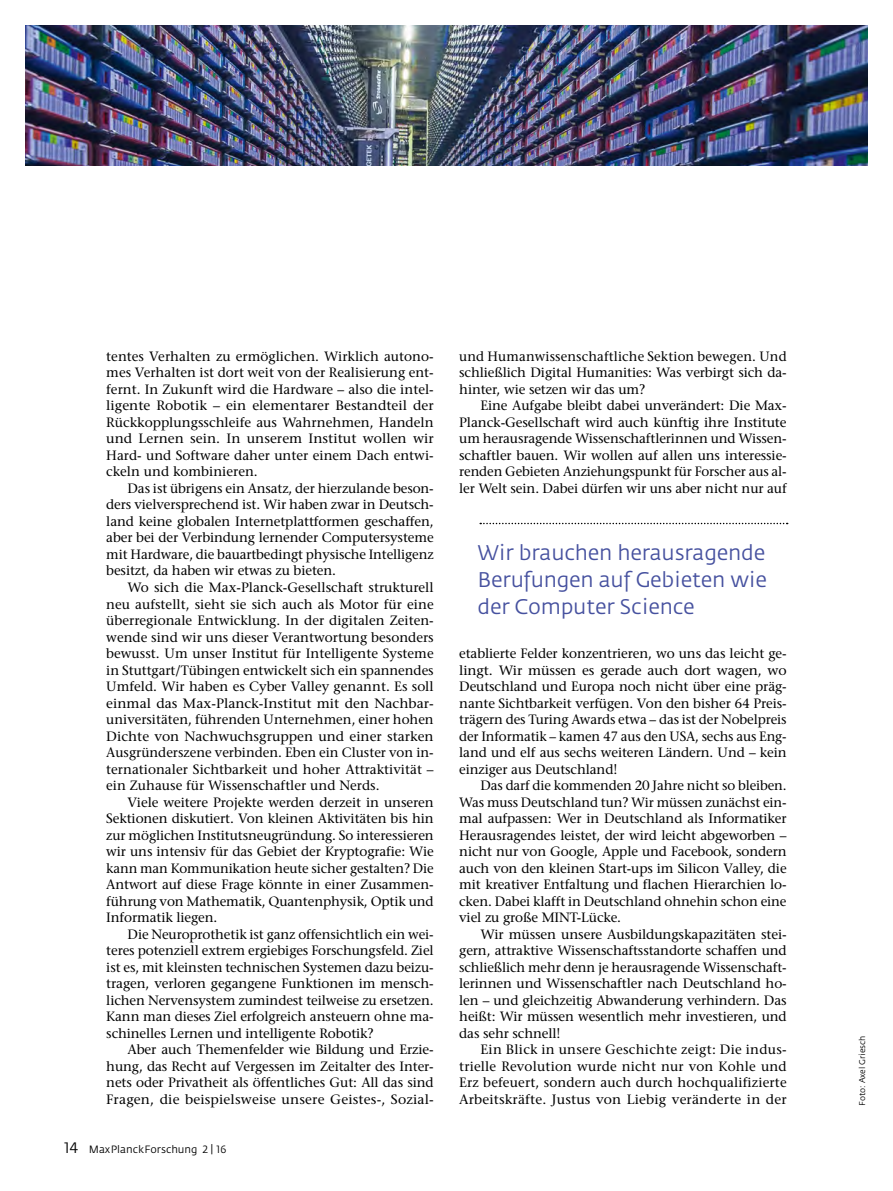
<style>
.page{position:relative;width:893px;height:1191px;background:#fff}
.page>*{position:absolute;margin:0;border:0;box-sizing:border-box;transform-origin:0 0}
.t1{font:21px/27px "Fedra Sans";letter-spacing:-.01em;color:#46519f;text-align:justify}
.t2{font:13.5px "Stone Serif";letter-spacing:-.01em;color:#000}
.t3{font:13.5px "Stone Serif";letter-spacing:.01em;color:#000}
.t4{font:13.5px "Stone Serif";letter-spacing:.02em;color:#000}
.t5{font:10.5px "Fedra Sans";color:#000}
.t6{font:8.25px "Fedra Sans";color:#000}
.s1{font-family:"Fedra Sans Book SC";font-size:15px}
.s2{font-family:"Fedra Sans Book SC"}
</style>
<div class="page">
<svg style="left:480px;top:523px;width:308px;height:1px"></svg>
<img style="left:26px;top:26px;width:841px;height:140px">
<p class="t2" style="left:106px;top:348px;width:329px">tentes Verhalten zu ermöglichen. Wirklich autono-</p>
<p class="t2" style="left:106px;top:365px;width:329px">mes Verhalten ist dort weit von der Realisierung ent-</p>
<p class="t2" style="left:106px;top:381px;width:329px">fernt. In Zukunft wird die Hardware – also die intel-</p>
<p class="t2" style="left:106px;top:398px;width:329px">ligente Robotik – ein elementarer Bestandteil der</p>
<p class="t2" style="left:106px;top:414px;width:329px">Rückkopplungsschleife aus Wahrnehmen, Handeln</p>
<p class="t2" style="left:106px;top:431px;width:329px">und Lernen sein. In unserem Institut wollen wir</p>
<p class="t2" style="left:106px;top:447px;width:329px">Hard- und Software daher unter einem Dach entwi-</p>
<p class="t2" style="left:106px;top:464px;width:153px">ckeln und kombinieren.</p>
<p class="t2" style="left:128px;top:480px;width:308px">Das ist übrigens ein Ansatz, der hierzulande beson-</p>
<p class="t2" style="left:106px;top:497px;width:329px">ders vielversprechend ist. Wir haben zwar in Deutsch-</p>
<p class="t2" style="left:106px;top:513px;width:329px">land keine globalen Internetplattformen geschaffen,</p>
<p class="t2" style="left:106px;top:530px;width:329px">aber bei der Verbindung lernender Computersysteme</p>
<p class="t2" style="left:106px;top:546px;width:329px">mit Hardware, die bauartbedingt physische Intelligenz</p>
<p class="t2" style="left:106px;top:563px;width:231px">besitzt, da haben wir etwas zu bieten.</p>
<p class="t2" style="left:128px;top:579px;width:308px">Wo sich die Max-Planck-Gesellschaft strukturell</p>
<p class="t2" style="left:106px;top:596px;width:329px">neu aufstellt, sieht sie sich auch als Motor für eine</p>
<p class="t2" style="left:106px;top:612px;width:329px">überregionale Entwicklung. In der digitalen Zeiten-</p>
<p class="t2" style="left:106px;top:629px;width:329px">wende sind wir uns dieser Verantwortung besonders</p>
<p class="t2" style="left:106px;top:645px;width:329px">bewusst. Um unser Institut für Intelligente Systeme</p>
<p class="t2" style="left:106px;top:662px;width:329px">in Stuttgart/Tübingen entwickelt sich ein spannendes</p>
<p class="t2" style="left:106px;top:678px;width:329px">Umfeld. Wir haben es Cyber Valley genannt. Es soll</p>
<p class="t2" style="left:106px;top:695px;width:328px">einmal das Max-Planck-Institut mit den Nachbar-</p>
<p class="t2" style="left:106px;top:711px;width:329px">universitäten, führenden Unternehmen, einer hohen</p>
<p class="t2" style="left:106px;top:728px;width:329px">Dichte von Nachwuchsgruppen und einer starken</p>
<p class="t2" style="left:106px;top:744px;width:329px">Ausgründerszene verbinden. Eben ein Cluster von in-</p>
<p class="t2" style="left:106px;top:761px;width:329px">ternationaler Sichtbarkeit und hoher Attraktivität –</p>
<p class="t2" style="left:106px;top:777px;width:275px">ein Zuhause für Wissenschaftler und Nerds.</p>
<p class="t2" style="left:128px;top:794px;width:308px">Viele weitere Projekte werden derzeit in unseren</p>
<p class="t2" style="left:106px;top:810px;width:329px">Sektionen diskutiert. Von kleinen Aktivitäten bis hin</p>
<p class="t2" style="left:106px;top:827px;width:329px">zur möglichen Institutsneugründung. So interessieren</p>
<p class="t2" style="left:106px;top:843px;width:329px">wir uns intensiv für das Gebiet der Kryptografie: Wie</p>
<p class="t2" style="left:106px;top:860px;width:329px">kann man Kommunikation heute sicher gestalten? Die</p>
<p class="t2" style="left:106px;top:876px;width:329px">Antwort auf diese Frage könnte in einer Zusammen-</p>
<p class="t2" style="left:106px;top:893px;width:329px">führung von Mathematik, Quantenphysik, Optik und</p>
<p class="t2" style="left:106px;top:909px;width:113px">Informatik liegen.</p>
<p class="t2" style="left:128px;top:926px;width:308px">Die Neuroprothetik ist ganz offensichtlich ein wei-</p>
<p class="t2" style="left:106px;top:942px;width:329px">teres potenziell extrem ergiebiges Forschungsfeld. Ziel</p>
<p class="t2" style="left:106px;top:959px;width:329px">ist es, mit kleinsten technischen Systemen dazu beizu-</p>
<p class="t2" style="left:106px;top:975px;width:328px">tragen, verloren gegangene Funktionen im mensch-</p>
<p class="t2" style="left:106px;top:992px;width:329px">lichen Nervensystem zumindest teilweise zu ersetzen.</p>
<p class="t2" style="left:106px;top:1008px;width:329px">Kann man dieses Ziel erfolgreich ansteuern ohne ma-</p>
<p class="t2" style="left:106px;top:1025px;width:269px">schinelles Lernen und intelligente Robotik?</p>
<p class="t2" style="left:128px;top:1041px;width:308px">Aber auch Themenfelder wie Bildung und Erzie-</p>
<p class="t2" style="left:106px;top:1058px;width:329px">hung, das Recht auf Vergessen im Zeitalter des Inter-</p>
<p class="t2" style="left:106px;top:1074px;width:329px">nets oder Privatheit als öffentliches Gut: All das sind</p>
<p class="t3" style="left:106px;top:1091px;width:329px">Fragen, die beispielsweise unsere Geistes-, Sozial-</p>
<p class="t5" style="left:64px;top:1144px;width:164px"><span class="s1">14</span> MaxPlanckForschung <span class="s2">2 | 16</span></p>
<p class="t3" style="left:459px;top:348px;width:329px">und Humanwissenschaftliche Sektion bewegen. Und</p>
<p class="t2" style="left:459px;top:365px;width:329px">schließlich Digital Humanities: Was verbirgt sich da-</p>
<p class="t2" style="left:459px;top:381px;width:188px">hinter, wie setzen wir das um?</p>
<p class="t2" style="left:480px;top:398px;width:308px">Eine Aufgabe bleibt dabei unverändert: Die Max-</p>
<p class="t2" style="left:459px;top:414px;width:329px">Planck-Gesellschaft wird auch künftig ihre Institute</p>
<p class="t2" style="left:459px;top:431px;width:329px">um herausragende Wissenschaftlerinnen und Wissen-</p>
<p class="t2" style="left:459px;top:447px;width:329px">schaftler bauen. Wir wollen auf allen uns interessie-</p>
<p class="t2" style="left:459px;top:464px;width:329px">renden Gebieten Anziehungspunkt für Forscher aus al-</p>
<p class="t2" style="left:459px;top:480px;width:329px">ler Welt sein. Dabei dürfen wir uns aber nicht nur auf</p>
<p class="t1" style="left:477px;top:540px;width:291px">Wir brauchen herausragende Berufungen auf Gebieten wie der Computer Science</p>
<p class="t2" style="left:459px;top:645px;width:329px">etablierte Felder konzentrieren, wo uns das leicht ge-</p>
<p class="t2" style="left:459px;top:662px;width:329px">lingt. Wir müssen es gerade auch dort wagen, wo</p>
<p class="t2" style="left:459px;top:678px;width:329px">Deutschland und Europa noch nicht über eine präg-</p>
<p class="t2" style="left:459px;top:695px;width:329px">nante Sichtbarkeit verfügen. Von den bisher 64 Preis-</p>
<p class="t2" style="left:459px;top:711px;width:329px">trägern des Turing Awards etwa – das ist der Nobelpreis</p>
<p class="t2" style="left:459px;top:728px;width:329px">der Informatik – kamen 47 aus den USA, sechs aus Eng-</p>
<p class="t2" style="left:459px;top:744px;width:329px">land und elf aus sechs weiteren Ländern. Und – kein</p>
<p class="t2" style="left:459px;top:761px;width:160px">einziger aus Deutschland!</p>
<p class="t2" style="left:480px;top:777px;width:308px">Das darf die kommenden 20 Jahre nicht so bleiben.</p>
<p class="t2" style="left:459px;top:794px;width:329px">Was muss Deutschland tun? Wir müssen zunächst ein-</p>
<p class="t2" style="left:459px;top:810px;width:329px">mal aufpassen: Wer in Deutschland als Informatiker</p>
<p class="t2" style="left:459px;top:827px;width:329px">Herausragendes leistet, der wird leicht abgeworben –</p>
<p class="t2" style="left:459px;top:843px;width:329px">nicht nur von Google, Apple und Facebook, sondern</p>
<p class="t2" style="left:459px;top:860px;width:329px">auch von den kleinen Start-ups im Silicon Valley, die</p>
<p class="t2" style="left:459px;top:876px;width:329px">mit kreativer Entfaltung und flachen Hierarchien lo-</p>
<p class="t2" style="left:459px;top:893px;width:329px">cken. Dabei klafft in Deutschland ohnehin schon eine</p>
<p class="t2" style="left:459px;top:909px;width:163px">viel zu große MINT-Lücke.</p>
<p class="t2" style="left:480px;top:926px;width:308px">Wir müssen unsere Ausbildungskapazitäten stei-</p>
<p class="t2" style="left:459px;top:942px;width:329px">gern, attraktive Wissenschaftsstandorte schaffen und</p>
<p class="t2" style="left:459px;top:959px;width:329px">schließlich mehr denn je herausragende Wissenschaft-</p>
<p class="t2" style="left:459px;top:975px;width:329px">lerinnen und Wissenschaftler nach Deutschland ho-</p>
<p class="t2" style="left:459px;top:992px;width:329px">len – und gleichzeitig Abwanderung verhindern. Das</p>
<p class="t2" style="left:459px;top:1008px;width:329px">heißt: Wir müssen wesentlich mehr investieren, und</p>
<p class="t2" style="left:459px;top:1025px;width:103px">das sehr schnell!</p>
<p class="t4" style="left:480px;top:1041px;width:308px">Ein Blick in unsere Geschichte zeigt: Die indus-</p>
<p class="t3" style="left:459px;top:1058px;width:329px">trielle Revolution wurde nicht nur von Kohle und</p>
<p class="t3" style="left:459px;top:1074px;width:329px">Erz befeuert, sondern auch durch hochqualifizierte</p>
<p class="t3" style="left:459px;top:1091px;width:329px">Arbeitskräfte. Justus von Liebig veränderte in der</p>
<p class="t6" style="left:858px;top:1106px;width:72px;rotate:-90deg">Foto: Axel Griesch</p>
</div>
